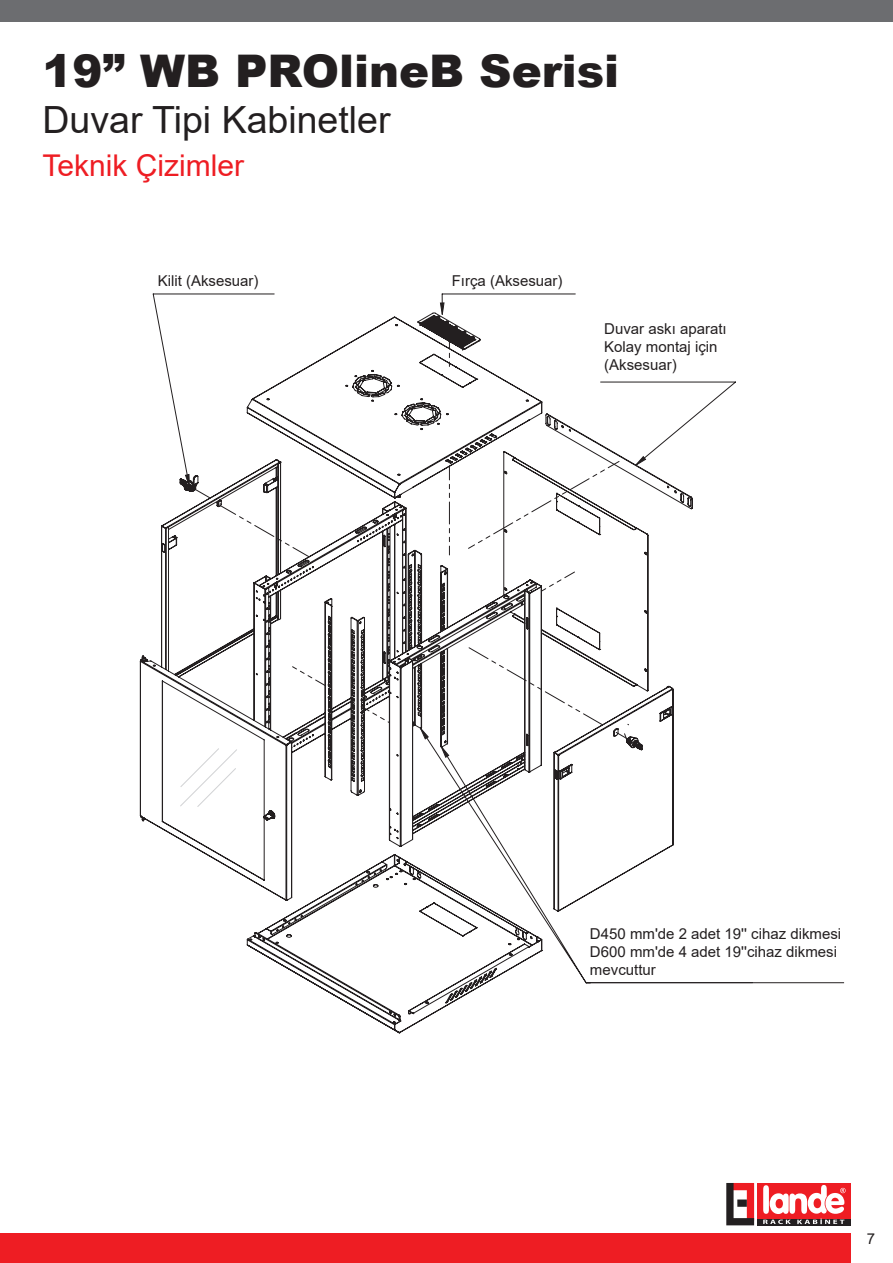
<style>
.page{position:relative;width:893px;height:1263px;background:#fff}
.page>*{position:absolute;margin:0;border:0;box-sizing:border-box;transform-origin:0 0}
.t1{font:900 45px "Arial";color:#231f20}
.t2{font:37.5px "Arial";color:#231f20}
.t3{font:30px "Arial";color:#ee1d23}
.t4{font:15px/18px "Arial";color:#231f20}
</style>
<div class="page">
<div style="left:0;top:0;width:893px;height:21px;background:#6c6d70"></div>
<div style="left:0;top:1233px;width:850px;height:30px;background:#ee1d23"></div>
<svg style="left:757px;top:1218px;width:93px;height:7px"></svg>
<div style="left:757px;top:1183px;width:93px;height:35px;background:#ee1d23"></div>
<svg style="left:726px;top:1183px;width:28px;height:42px"></svg>
<div style="left:737px;top:1199px;width:10px;height:8px;background:#231f20"></div>
<svg style="left:763px;top:1185px;width:83px;height:39px"></svg>
<svg style="left:140px;top:655px;width:553px;height:378px"></svg>
<svg style="left:153px;top:294px;width:583px;height:689px"></svg>
<svg style="left:186px;top:303px;width:459px;height:183px"></svg>
<svg style="left:420px;top:728px;width:29px;height:29px"></svg>
<svg style="left:180px;top:748px;width:57px;height:59px"></svg>
<svg style="left:468px;top:461px;width:151px;height:264px"></svg>
<hr style="left:586px;top:982px;width:258px;height:1px;background:#231f20">
<h1 class="t1" style="left:43px;top:39px;width:578px">19” WB PROlineB Serisi</h1>
<h2 class="t2" style="left:43px;top:93px;width:350px">Duvar Tipi Kabinetler</h2>
<h3 class="t3" style="left:43px;top:145px;width:203px">Teknik Çizimler</h3>
<p class="t4" style="left:158px;top:272px;width:102px">Kilit (Aksesuar)</p>
<p class="t4" style="left:452px;top:272px;width:112px">Fırça (Aksesuar)</p>
<p class="t4" style="left:604px;top:319px;width:124px">Duvar askı aparatı<br>Kolay montaj için (Aksesuar)</p>
<p class="t4" style="left:590px;top:925px;width:253px">D450 mm'de 2 adet 19'' cihaz dikmesi<br>D600 mm'de 4 adet 19''cihaz dikmesi mevcuttur</p>
<p class="t4" style="left:867px;top:1230px;width:10px">7</p>
</div>
